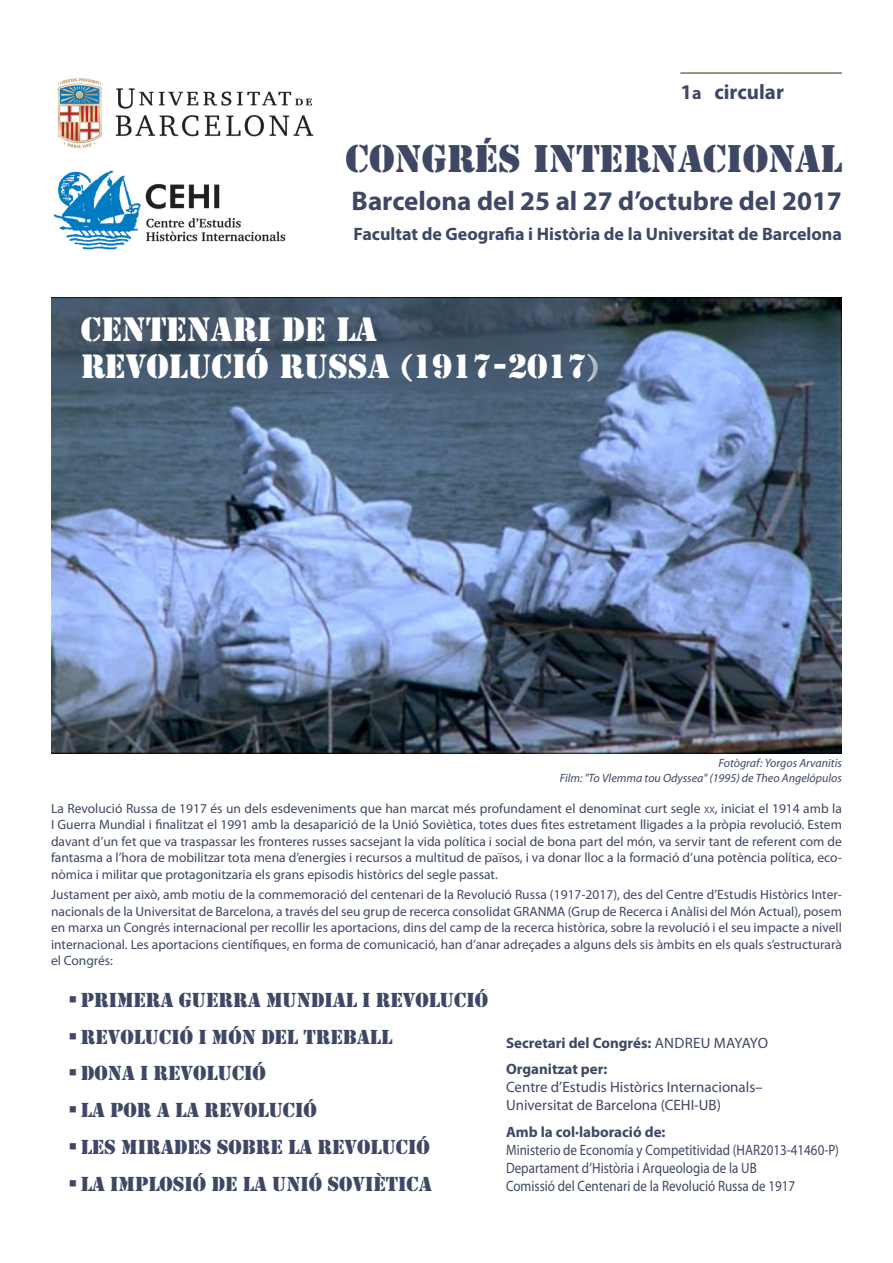
<style>
.page{position:relative;width:893px;height:1263px;background:#fff}
.page>*{position:absolute;margin:0;border:0;box-sizing:border-box;transform-origin:0 0}
.Títol_Circular{font:36px "Stencil Std";color:#3e4764}
.t1{font:31.5px/37.5px "Stencil Std";color:#fff}
.Data{font:700 27px "Myriad Pro";color:#3e4764}
.texte_amb_vinyeta{font:21px "Stencil";color:#3e4764}
.Circular{font:700 21px "Myriad Pro";color:#3e4764}
.Data-2{font:700 18px "Myriad Pro";color:#3e4764}
.Informació{font:15px/18px "Myriad Pro";color:#3e4764;scale:.87 1}
.Informació-2{font:15px/18px "Myriad Pro";color:#3e4764}
.Informació-3{font:700 15px "Myriad Pro";color:#3e4764}
.Cos_texte{font:13.5px/16.5px "Myriad Pro";color:#3e4764;text-align:justify}
.Circular-2{font:italic 12px "Myriad Pro";color:#3e4764}
.s1{font-size:18px}
.s2{font-size:9.45px}
.s3{font-weight:400}
.s4{font-weight:700}
</style>
<div class="page">
<img style="left:53px;top:170px;width:233px;height:80px">
<img style="left:57px;top:78px;width:257px;height:71px">
<img style="left:51px;top:298px;width:791px;height:455px">
<svg style="left:51px;top:298px;width:560px;height:91px;background:#43566a"></svg>
<hr style="left:680px;top:72px;width:162px;height:2px;background:#7b745b">
<p class="Circular" style="left:680px;top:79px;width:105px">1<span class="s1">a</span> circular</p>
<p class="Títol_Circular" style="left:345px;top:135px;width:498px">CONGRÉS INTERNACIONAL</p>
<p class="Data" style="left:352px;top:184px;width:492px">Barcelona del 25 al 27 d’octubre del 2017</p>
<p class="Data-2" style="left:354px;top:222px;width:490px">Facultat de Geografia i Història de la Universitat de Barcelona</p>
<h2 class="t1" style="left:81px;top:311px;width:520px">CENTENARI DE LA<br>REVOLUCIÓ RUSSA (1917-2017)</h2>
<p class="Circular-2" style="left:718px;top:756px;width:125px">Fotògraf: Yorgos Arvanitis</p>
<p class="Circular-2" style="left:560px;top:771px;width:284px">Film: "To Vlemma tou Odyssea" (1995) de Theo Angelópulos</p>
<p class="Cos_texte" style="left:51px;top:799px;width:792px">La Revolució Russa de 1917 és un dels esdeveniments que han marcat més profundament el denominat curt segle <span class="s2">xx</span>, iniciat el 1914 amb la I Guerra Mundial i finalitzat el 1991 amb la desaparició de la Unió Soviètica, totes dues fites estretament lligades a la pròpia revolució. Estem davant d’un fet que va traspassar les fronteres russes sacsejant la vida política i social de bona part del món, va servir tant de referent com de fantasma a l’hora de mobilitzar tota mena d’energies i recursos a multitud de països, i va donar lloc a la formació d’una potència política, eco&shy;nòmica i militar que protagonitzaria els grans episodis històrics del segle passat.</p>
<p class="Cos_texte" style="left:51px;top:886px;width:792px">Justament per això, amb motiu de la commemoració del centenari de la Revolució Russa (1917-2017), des del Centre d’Estudis Històrics Inter&shy;nacionals de la Universitat de Barcelona, a través del seu grup de recerca consolidat GRANMA (Grup de Recerca i Anàlisi del Món Actual), posem en marxa un Congrés internacional per recollir les aportacions, dins del camp de la recerca històrica, sobre la revolució i el seu impacte a nivell internacional. Les aportacions científiques, en forma de comunicació, han d’anar adreçades a alguns dels sis àmbits en els quals s’estructurarà el Congrés:</p>
<p class="texte_amb_vinyeta" style="left:81px;top:988px;width:409px">PRIMERA GUERRA MUNDIAL I REVOLUCIÓ</p>
<p class="texte_amb_vinyeta" style="left:81px;top:1024px;width:313px">REVOLUCIÓ I MÓN DEL TREBALL</p>
<p class="texte_amb_vinyeta" style="left:81px;top:1061px;width:187px">DONA I REVOLUCIÓ</p>
<p class="texte_amb_vinyeta" style="left:81px;top:1098px;width:238px">LA POR A LA REVOLUCIÓ</p>
<p class="texte_amb_vinyeta" style="left:81px;top:1135px;width:351px">LES MIRADES SOBRE LA REVOLUCIÓ</p>
<p class="texte_amb_vinyeta" style="left:81px;top:1171px;width:352px">LA IMPLOSIÓ DE LA UNIÓ SOVIÈTICA</p>
<p class="Informació-3" style="left:506px;top:1033px;width:264px">Secretari del Congrés: <span class="s3">Andreu Mayayo</span></p>
<p class="Informació-2" style="left:506px;top:1060px;width:258px"><span class="s4">Organitzat per:<br></span>Centre d’Estudis Històrics Internacionals–<br>Universitat de Barcelona (CEHI-UB)</p>
<p class="Informació" style="left:506px;top:1122px;width:384px"><span class="s4">Amb la col·laboració de:<br></span>Ministerio de Economía y Competitividad (HAR2013-41460-P)<br>Departament d’Història i Arqueologia de la UB<br>Comissió del Centenari de la Revolució Russa de 1917</p>
</div>
